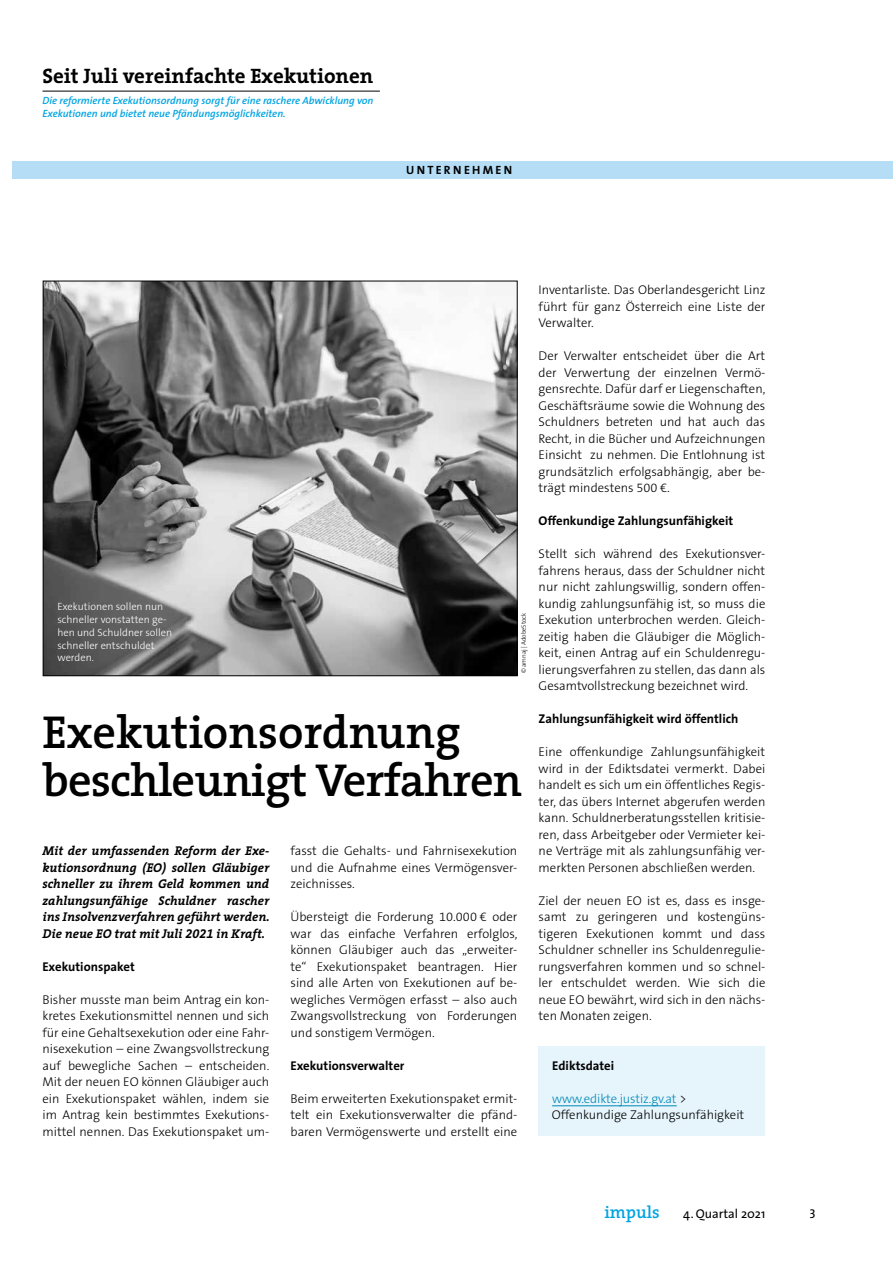
<style>
.page{position:relative;width:893px;height:1263px;background:#fff}
.page>*{position:absolute;margin:0;border:0;box-sizing:border-box;transform-origin:0 0}
.t1{font:600 46.5px/48px "The Serif";letter-spacing:-.02em;color:#000}
.t2{font:700 21px "The Serif";color:#000}
.t3{font:600 17.25px "The Serif";color:#00a4e2}
.t4{font:300 12.75px/16.5px "The Sans B3";color:#000;text-align:justify}
.t5{font:italic 700 12.75px/16.5px "The Serif";color:#000;text-align:justify}
.t6{font:700 12.75px "The Sans";color:#000}
.t7{font:12.75px "The Sans";color:#000}
.t8{font:12.75px "The Sans Caps";color:#000}
.t9{font:12px "The Sans Bold Caps";letter-spacing:.19em;color:#000}
.t10{font:italic 600 10.5px/12.8px "The Sans";color:#00a4e2}
.t11{font:300 10.5px/12.8px "The Sans B3";color:#fff}
.t12{font:300 6.45px "The Sans";letter-spacing:-.01em;color:#000}
.s1{font-family:"The Serif Bold Expert";font-weight:400}
.s2{color:#0089b5}
</style>
<div class="page">
<hr style="left:43px;top:91px;width:337px;height:1px;background:#000">
<div style="left:13px;top:162px;width:880px;height:17px;background:#b5def6"></div>
<img style="left:45px;top:283px;width:471px;height:391px">
<div style="left:539px;top:1046px;width:226px;height:90px;background:#e6f4fc"></div>
<hr style="left:552px;top:1105px;width:125px;height:1px;background:#0089b5">
<h2 class="t2" style="left:43px;top:59px;width:332px">Seit Juli vereinfachte Exekutionen</h2>
<p class="t10" style="left:43px;top:94px;width:332px">Die reformierte Exekutionsordnung sorgt für eine raschere Abwicklung von<br>Exekutionen und bietet neue Pfändungsmöglichkeiten.</p>
<p class="t9" style="left:406px;top:160px;width:107px">UNTERNEHMEN</p>
<p class="t11" style="left:57px;top:601px;width:116px">Exekutionen sollen nun schneller vonstatten ge&shy;hen und Schuldner sollen schneller entschuldet werden.</p>
<p class="t12" style="left:518px;top:673px;width:62px;rotate:-90deg">© amnaj | AdobeStock</p>
<h1 class="t1" style="left:43px;top:707px;width:481px">Exekutionsordnung beschleunigt Verfahren</h1>
<p class="t5" style="left:43px;top:842px;width:229px">Mit der umfassenden Reform der Exe&shy;kutionsordnung (EO) sollen Gläubiger schneller zu ihrem Geld kommen und zahlungsunfähige Schuldner rascher ins Insolvenzverfahren geführt werden.<br>Die neue EO trat mit Juli <span class="s1">2021</span> in Kraft.</p>
<p class="t6" style="left:43px;top:956px;width:94px">Exekutionspaket</p>
<p class="t4" style="left:43px;top:992px;width:228px">Bisher musste man beim Antrag ein kon&shy;kretes Exekutionsmittel nennen und sich für eine Gehaltsexekution oder eine Fahr&shy;nisexekution – eine Zwangsvollstreckung auf bewegliche Sachen – entscheiden.<br>Mit der neuen EO können Gläubiger auch ein Exekutionspaket wählen, indem sie im Antrag kein bestimmtes Exekutions&shy;mittel nennen. Das Exekutionspaket um-</p>
<p class="t4" style="left:291px;top:843px;width:228px">fasst die Gehalts- und Fahrnisexekution und die Aufnahme eines Vermögensver&shy;zeichnisses.</p>
<p class="t4" style="left:291px;top:909px;width:228px">Übersteigt die Forderung 10.000 € oder war das einfache Verfahren erfolglos, können Gläubiger auch das „erweiter&shy;te“ Exekutionspaket beantragen. Hier sind alle Arten von Exekutionen auf be&shy;wegliches Vermögen erfasst – also auch Zwangsvollstreckung von Forderungen und sonstigem Vermögen.</p>
<p class="t6" style="left:291px;top:1055px;width:115px">Exekutionsverwalter</p>
<p class="t4" style="left:291px;top:1091px;width:228px">Beim erweiterten Exekutionspaket ermit&shy;telt ein Exekutionsverwalter die pfänd&shy;baren Vermögenswerte und erstellt eine</p>
<p class="t4" style="left:539px;top:282px;width:228px">Inventarliste. Das Oberlandesgericht Linz führt für ganz Österreich eine Liste der Verwalter.</p>
<p class="t4" style="left:539px;top:348px;width:228px">Der Verwalter entscheidet über die Art der Verwertung der einzelnen Vermö&shy;gensrechte. Dafür darf er Liegenschaften, Geschäftsräume sowie die Wohnung des Schuldners betreten und hat auch das Recht, in die Bücher und Aufzeichnungen Einsicht zu nehmen. Die Entlohnung ist grundsätzlich erfolgsabhängig, aber be&shy;trägt mindestens 500 €.</p>
<p class="t6" style="left:539px;top:510px;width:196px">Offenkundige Zahlungsunfähigkeit</p>
<p class="t4" style="left:539px;top:546px;width:228px">Stellt sich während des Exekutionsver&shy;fahrens heraus, dass der Schuldner nicht nur nicht zahlungswillig, sondern offen&shy;kundig zahlungsunfähig ist, so muss die Exekution unterbrochen werden. Gleich&shy;zeitig haben die Gläubiger die Möglich&shy;keit, einen Antrag auf ein Schuldenregu&shy;lierungsverfahren zu stellen, das dann als Gesamtvollstreckung bezeichnet wird.</p>
<p class="t6" style="left:539px;top:708px;width:201px">Zahlungsunfähigkeit wird öffentlich</p>
<p class="t4" style="left:539px;top:744px;width:228px">Eine offenkundige Zahlungsunfähigkeit wird in der Ediktsdatei vermerkt. Dabei handelt es sich um ein öffentliches Regis&shy;ter, das übers Internet abgerufen werden kann. Schuldnerberatungsstellen kritisie&shy;ren, dass Arbeitgeber oder Vermieter kei&shy;ne Verträge mit als zahlungsunfähig ver&shy;merkten Personen abschließen werden.</p>
<p class="t4" style="left:539px;top:893px;width:228px">Ziel der neuen EO ist es, dass es insge&shy;samt zu geringeren und kostengüns&shy;tigeren Exekutionen kommt und dass Schuldner schneller ins Schuldenregulie&shy;rungsverfahren kommen und so schnel&shy;ler entschuldet werden. Wie sich die neue EO bewährt, wird sich in den nächs&shy;ten Monaten zeigen.</p>
<p class="t6" style="left:552px;top:1055px;width:63px">Ediktsdatei</p>
<p class="t4" style="left:552px;top:1091px;width:194px"><span class="s2">www.edikte.justiz.gv.at</span> &gt;<br>Offenkundige Zahlungsunfähigkeit</p>
<h3 class="t3" style="left:604px;top:1198px;width:57px">impuls</h3>
<p class="t7" style="left:683px;top:1203px;width:84px">4. Quartal 2021</p>
<p class="t8" style="left:809px;top:1203px;width:8px">3</p>
</div>
